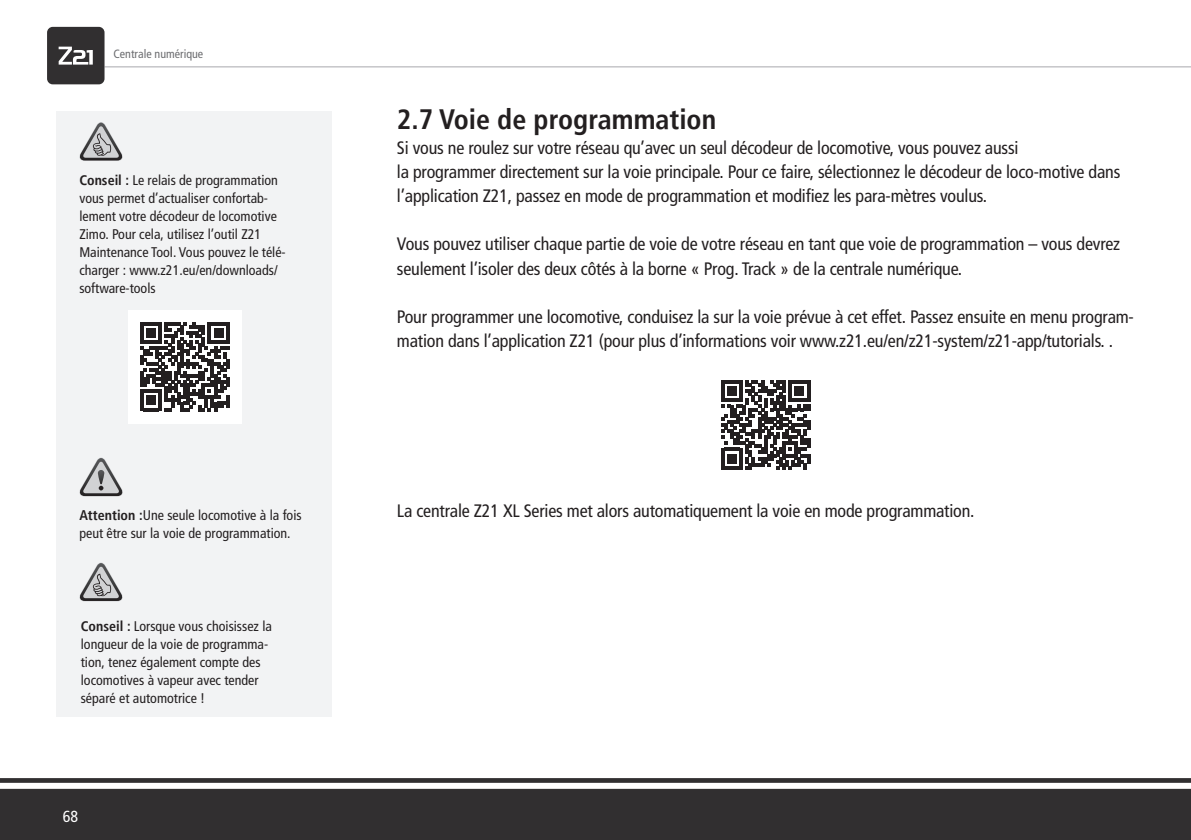
<style>
.page{position:relative;width:1191px;height:840px;background:#fff}
.page>*{position:absolute;margin:0;border:0;box-sizing:border-box;transform-origin:0 0}
.Überschrift_F{font:700 condensed 28px "Frutiger LT";color:#231f20}
.t1{font:condensed 18px/24.2px "Frutiger LT";letter-spacing:-.01em;color:#231f20}
.t2{font:condensed 16px "Frutiger LT";color:#fff}
.t3{font:condensed 14px/18px "Frutiger LT";color:#231f20}
.t4{font:condensed 12px "Frutiger LT";color:#6c6d70}
.s1{font-weight:700}
</style>
<div class="page">
<div style="left:0;top:791px;width:1191px;height:48px;background:#312f30"></div>
<svg style="left:0;top:778px;width:1191px;height:13px"></svg>
<svg style="left:104px;top:33px;width:1087px;height:35px"></svg>
<div style="left:47px;top:27px;width:57px;height:57px;background:#312f30;border-radius:6px"></div>
<svg style="left:59px;top:47px;width:34px;height:18px"></svg>
<div style="left:57px;top:111px;width:275px;height:605px;background:#f2f3f4"></div>
<svg style="left:79px;top:457px;width:44px;height:39px"></svg>
<svg style="left:79px;top:122px;width:44px;height:39px"></svg>
<svg style="left:79px;top:562px;width:44px;height:39px"></svg>
<div style="left:128px;top:310px;width:114px;height:113px;background:#fff"></div>
<svg style="left:140px;top:322px;width:89px;height:89px"></svg>
<svg style="left:721px;top:380px;width:89px;height:89px"></svg>
<p class="t4" style="left:113px;top:46px;width:91px">Centrale numérique</p>
<p class="t3" style="left:79px;top:171px;width:208px"><span class="s1">Conseil :</span> Le relais de programmation vous permet d’actualiser confortab&shy;lement votre décodeur de locomotive Zimo. Pour cela, utilisez l’outil Z21<br>Maintenance Tool. Vous pouvez le télé&shy;charger : www.z21.eu/en/downloads/ software-tools</p>
<p class="t3" style="left:79px;top:506px;width:224px"><span class="s1">Attention :</span>Une seule locomotive à la fois peut être sur la voie de programmation.</p>
<p class="t3" style="left:81px;top:617px;width:193px"><span class="s1">Conseil :</span> Lorsque vous choisissez la longueur de la voie de programma&shy;tion, tenez également compte des locomotives à vapeur avec tender séparé et automotrice !</p>
<p class="t2" style="left:63px;top:806px;width:17px">68</p>
<p class="Überschrift_F" style="left:397px;top:103px;width:321px">2.7 Voie de programmation</p>
<p class="t1" style="left:397px;top:135px;width:725px">Si vous ne roulez sur votre réseau qu’avec un seul décodeur de locomotive, vous pouvez aussi<br>la programmer directement sur la voie principale. Pour ce faire, sélectionnez le décodeur de loco-motive dans l’application Z21, passez en mode de programmation et modifiez les para-mètres voulus.</p>
<p class="t1" style="left:397px;top:232px;width:725px">Vous pouvez utiliser chaque partie de voie de votre réseau en tant que voie de programmation – vous devrez seulement l’isoler des deux côtés à la borne « Prog. Track » de la centrale numérique.</p>
<p class="t1" style="left:397px;top:305px;width:738px">Pour programmer une locomotive, conduisez la sur la voie prévue à cet effet. Passez ensuite en menu program&shy;mation dans l’application Z21 (pour plus d’informations voir www.z21.eu/en/z21-system/z21-app/tutorials. .</p>
<p class="t1" style="left:397px;top:498px;width:579px">La centrale Z21 XL Series met alors automatiquement la voie en mode programmation.</p>
</div>
